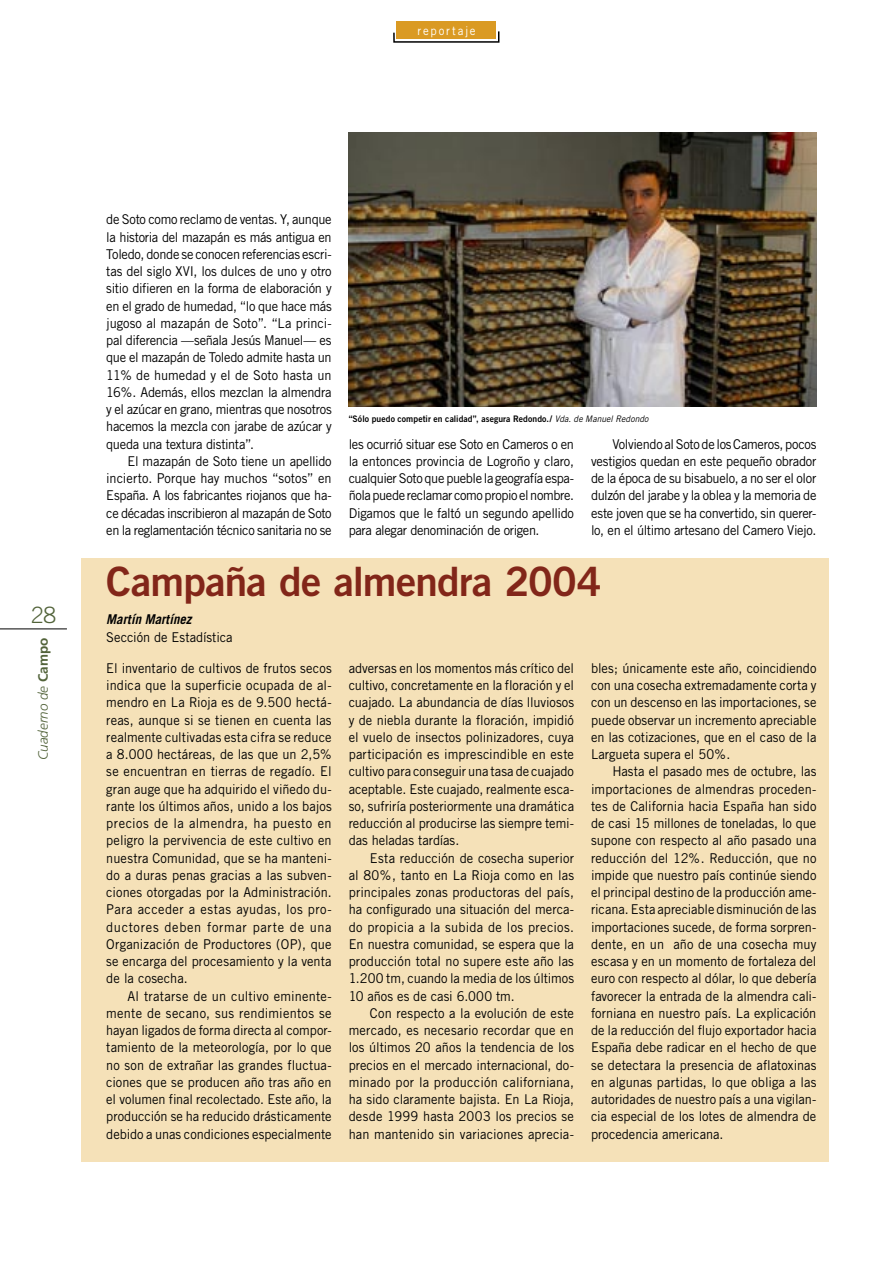
<style>
.page{position:relative;width:893px;height:1263px;background:#fff}
.page>*{position:absolute;margin:0;border:0;box-sizing:border-box;transform-origin:0 0}
.t1{font:40.5px "Trade Gothic Bold Two";letter-spacing:-.02em;color:#822619}
.t2{font:300 22.5px "Trade Gothic";color:#52633a}
.t3{font:13.5px/17.2px "Trade Gothic";letter-spacing:-.01em;color:#000;text-align:justify;scale:.95 1}
.t4{font:italic 300 13.5px "Frutiger";color:#52633a}
.t5{font:italic 700 13.5px "Trade Gothic";letter-spacing:.01em;color:#000;scale:.95 1}
.t6{font:12px "Trade Gothic";letter-spacing:.155em;color:#fff;scale:.95 1}
.t7{font:9px "Trade Gothic Bold Two";letter-spacing:.01em;color:#000;scale:.95 1}
.s1{font-weight:700;font-style:normal}
.s2{font-family:"Trade Gothic";font-style:italic}
</style>
<div class="page">
<hr style="left:0;top:628px;width:67px;height:1px;background:#000">
<div style="left:82px;top:558px;width:747px;height:604px;background:#f5e1b8"></div>
<div style="left:397px;top:21px;width:99px;height:18px;background:#da9a23"></div>
<svg style="left:393px;top:30px;width:107px;height:13px"></svg>
<img style="left:349px;top:133px;width:467px;height:273px">
<p class="t6" style="left:418px;top:23px;width:63px">reportaje</p>
<h2 class="t2" style="left:31px;top:601px;width:27px">28</h2>
<p class="t4" style="left:35px;top:760px;width:124px;rotate:-90deg">Cuaderno de <span class="s1">Campo</span></p>
<p class="t3" style="left:106px;top:211px;width:239px">de Soto como reclamo de ventas. Y, aunque la historia del mazapán es más antigua en Toledo, donde se conocen referencias escri&shy;tas del siglo XVI, los dulces de uno y otro sitio difieren en la forma de elaboración y en el grado de humedad, “lo que hace más jugoso al mazapán de Soto”. “La princi&shy;pal diferencia —señala Jesús Manuel— es que el mazapán de Toledo admite hasta un 11% de humedad y el de Soto hasta un 16%. Además, ellos mezclan la almendra y el azúcar en grano, mientras que nosotros hacemos la mezcla con jarabe de azúcar y queda una textura distinta”.</p>
<p class="t3" style="left:106px;top:452px;width:239px;text-indent:21px">El mazapán de Soto tiene un apellido incierto. Porque hay muchos “sotos” en España. A los fabricantes riojanos que ha&shy;ce décadas inscribieron al mazapán de Soto en la reglamentación técnico sanitaria no se</p>
<p class="t7" style="left:349px;top:414px;width:317px">“Sólo puedo competir en calidad”, asegura Redondo./ <span class="s2">Vda. de Manuel Redondo</span></p>
<p class="t3" style="left:349px;top:435px;width:239px">les ocurrió situar ese Soto en Cameros o en la entonces provincia de Logroño y claro, cualquier Soto que pueble la geografía espa&shy;ñola puede reclamar como propio el nombre.<br>Digamos que le faltó un segundo apellido para alegar denominación de origen.</p>
<p class="t3" style="left:591px;top:435px;width:239px;text-indent:21px">Volviendo al Soto de los Cameros, pocos vestigios quedan en este pequeño obrador de la época de su bisabuelo, a no ser el olor dulzón del jarabe y la oblea y la memoria de este joven que se ha convertido, sin querer&shy;lo, en el último artesano del Camero Viejo.</p>
<h1 class="t1" style="left:106px;top:557px;width:497px">Campaña de almendra 2004</h1>
<p class="t5" style="left:106px;top:611px;width:91px">Martín Martínez</p>
<p class="t3" style="left:106px;top:628px;width:135px">Sección de Estadística</p>
<p class="t3" style="left:106px;top:659px;width:239px">El inventario de cultivos de frutos secos indica que la superficie ocupada de al&shy;mendro en La Rioja es de 9.500 hectá&shy;reas, aunque si se tienen en cuenta las realmente cultivadas esta cifra se reduce a 8.000 hectáreas, de las que un 2,5% se encuentran en tierras de regadío. El gran auge que ha adquirido el viñedo du&shy;rante los últimos años, unido a los bajos precios de la almendra, ha puesto en peligro la pervivencia de este cultivo en nuestra Comunidad, que se ha manteni&shy;do a duras penas gracias a las subven&shy;ciones otorgadas por la Administración.<br>Para acceder a estas ayudas, los pro&shy;ductores deben formar parte de una Organización de Productores (OP), que se encarga del procesamiento y la venta de la cosecha.</p>
<p class="t3" style="left:106px;top:987px;width:239px;text-indent:21px">Al tratarse de un cultivo eminente&shy;mente de secano, sus rendimientos se hayan ligados de forma directa al compor&shy;tamiento de la meteorología, por lo que no son de extrañar las grandes fluctua&shy;ciones que se producen año tras año en el volumen final recolectado. Este año, la producción se ha reducido drásticamente debido a unas condiciones especialmente</p>
<p class="t3" style="left:349px;top:659px;width:239px">adversas en los momentos más crítico del cultivo, concretamente en la floración y el cuajado. La abundancia de días lluviosos y de niebla durante la floración, impidió el vuelo de insectos polinizadores, cuya participación es imprescindible en este cultivo para conseguir una tasa de cuajado aceptable. Este cuajado, realmente esca&shy;so, sufriría posteriormente una dramática reducción al producirse las siempre temi&shy;das heladas tardías.</p>
<p class="t3" style="left:349px;top:849px;width:239px;text-indent:21px">Esta reducción de cosecha superior al 80%, tanto en La Rioja como en las principales zonas productoras del país, ha configurado una situación del merca&shy;do propicia a la subida de los precios.<br>En nuestra comunidad, se espera que la producción total no supere este año las 1.200 tm, cuando la media de los últimos 10 años es de casi 6.000 tm.</p>
<p class="t3" style="left:349px;top:1004px;width:239px;text-indent:21px">Con respecto a la evolución de este mercado, es necesario recordar que en los últimos 20 años la tendencia de los precios en el mercado internacional, do&shy;minado por la producción californiana, ha sido claramente bajista. En La Rioja, desde 1999 hasta 2003 los precios se han mantenido sin variaciones aprecia-</p>
<p class="t3" style="left:591px;top:659px;width:239px">bles; únicamente este año, coincidiendo con una cosecha extremadamente corta y con un descenso en las importaciones, se puede observar un incremento apreciable en las cotizaciones, que en el caso de la Largueta supera el 50%.</p>
<p class="t3" style="left:591px;top:763px;width:239px;text-indent:21px">Hasta el pasado mes de octubre, las importaciones de almendras proceden&shy;tes de California hacia España han sido de casi 15 millones de toneladas, lo que supone con respecto al año pasado una reducción del 12%. Reducción, que no impide que nuestro país continúe siendo el principal destino de la producción ame&shy;ricana. Esta apreciable disminución de las importaciones sucede, de forma sorpren&shy;dente, en un año de una cosecha muy escasa y en un momento de fortaleza del euro con respecto al dólar, lo que debería favorecer la entrada de la almendra cali&shy;forniana en nuestro país. La explicación de la reducción del flujo exportador hacia España debe radicar en el hecho de que se detectara la presencia de aflatoxinas en algunas partidas, lo que obliga a las autoridades de nuestro país a una vigilan&shy;cia especial de los lotes de almendra de procedencia americana.</p>
</div>
